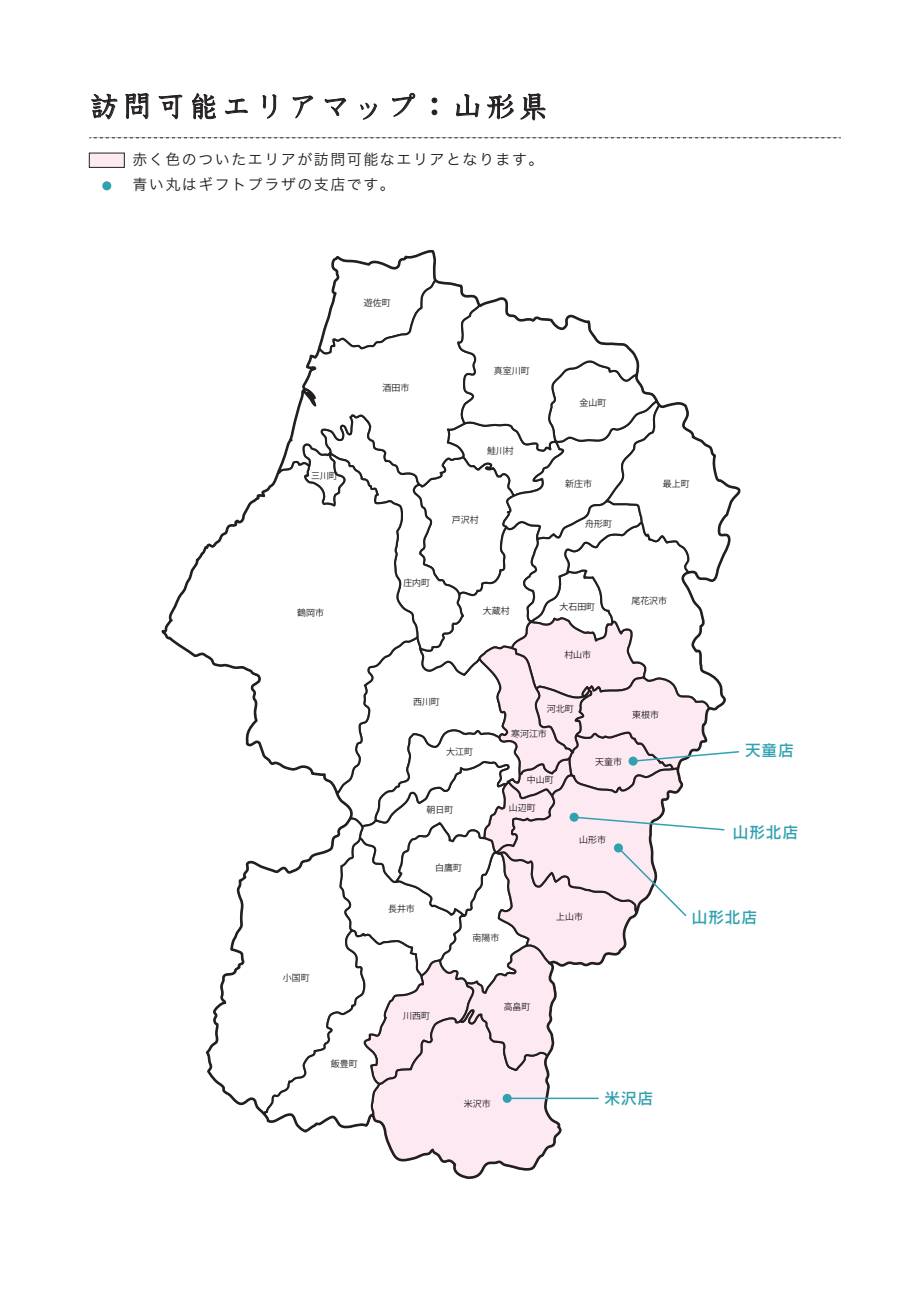
<style>
.page{position:relative;width:919px;height:1289px;background:#fff}
.page>*{position:absolute;margin:0;border:0;box-sizing:border-box;transform-origin:0 0}
.t1{font:30px "DF Kyo Ka Sho W4 MP RKSJ H";letter-spacing:.1em;color:#231f20}
.t2{font:15px/25.5px "Hira Kaku Pro W3";letter-spacing:.1em;color:#231f20}
.t3{font:500 15px "Shin Go Pro";letter-spacing:.1em;color:#31a1b0}
.t4{font:9px "Gothic BBB Medium 83 pv RKSJ H";color:#231f20}
</style>
<div class="page">
<svg style="left:91px;top:94px;width:26px;height:25px"></svg>
<svg style="left:125px;top:93px;width:24px;height:26px"></svg>
<svg style="left:159px;top:95px;width:23px;height:7px"></svg>
<svg style="left:192px;top:93px;width:23px;height:9px"></svg>
<svg style="left:228px;top:98px;width:17px;height:4px"></svg>
<svg style="left:262px;top:94px;width:14px;height:8px"></svg>
<svg style="left:293px;top:96px;width:20px;height:6px"></svg>
<svg style="left:325px;top:98px;width:21px;height:4px"></svg>
<svg style="left:392px;top:93px;width:23px;height:9px"></svg>
<svg style="left:432px;top:98px;width:5px;height:4px"></svg>
<svg style="left:464px;top:94px;width:6px;height:8px"></svg>
<svg style="left:489px;top:94px;width:23px;height:8px"></svg>
<svg style="left:523px;top:93px;width:18px;height:9px"></svg>
<svg style="left:89px;top:137px;width:751px;height:1px"></svg>
<div style="left:102px;top:181px;width:9px;height:9px;background:#31a1b0;border-radius:50%"></div>
<div style="left:89px;top:153px;width:35px;height:14px;background:#fce9f1"></div>
<svg style="left:161px;top:544px;width:46px;height:114px"></svg>
<svg style="left:207px;top:249px;width:534px;height:930px"></svg>
<hr style="left:507px;top:1097px;width:91px;height:2px;background:#31a1b0">
<h1 class="t1" style="left:89px;top:91px;width:461px">訪問可能エリアマップ：山形県</h1>
<h2 class="t2" style="left:132px;top:145px;width:413px">赤く色のついたエリアが訪問可能なエリアとなります。青い丸はギフトプラザの支店です。</h2>
<p class="t4" style="left:364px;top:298px;width:28px">遊佐町</p>
<p class="t4" style="left:311px;top:470px;width:28px">三川町</p>
<p class="t4" style="left:297px;top:607px;width:28px">鶴岡市</p>
<p class="t4" style="left:283px;top:972px;width:28px">小国町</p>
<p class="t4" style="left:331px;top:1058px;width:28px">飯豊町</p>
<p class="t4" style="left:382px;top:383px;width:28px">酒田市</p>
<p class="t4" style="left:494px;top:365px;width:37px">真室川町</p>
<p class="t4" style="left:487px;top:445px;width:28px">鮭川村</p>
<p class="t4" style="left:452px;top:515px;width:28px">戸沢村</p>
<p class="t4" style="left:579px;top:398px;width:28px">金山町</p>
<p class="t4" style="left:565px;top:478px;width:28px">新庄市</p>
<p class="t4" style="left:585px;top:518px;width:28px">舟形町</p>
<p class="t4" style="left:662px;top:478px;width:28px">最上町</p>
<p class="t4" style="left:403px;top:578px;width:28px">庄内町</p>
<p class="t4" style="left:483px;top:605px;width:28px">大蔵村</p>
<p class="t4" style="left:559px;top:601px;width:37px">大石田町</p>
<p class="t4" style="left:564px;top:649px;width:28px">村山市</p>
<p class="t4" style="left:631px;top:595px;width:37px">尾花沢市</p>
<p class="t4" style="left:413px;top:696px;width:28px">西川町</p>
<p class="t4" style="left:446px;top:746px;width:28px">大江町</p>
<p class="t4" style="left:426px;top:805px;width:28px">朝日町</p>
<p class="t4" style="left:435px;top:862px;width:28px">白鷹町</p>
<p class="t4" style="left:547px;top:704px;width:28px">河北町</p>
<p class="t4" style="left:511px;top:728px;width:37px">寒河江市</p>
<p class="t4" style="left:526px;top:775px;width:28px">中山町</p>
<p class="t4" style="left:509px;top:803px;width:28px">山辺町</p>
<p class="t4" style="left:595px;top:756px;width:28px">天童市</p>
<p class="t4" style="left:579px;top:835px;width:28px">山形市</p>
<p class="t4" style="left:632px;top:709px;width:28px">東根市</p>
<p class="t4" style="left:388px;top:903px;width:28px">長井市</p>
<p class="t4" style="left:472px;top:933px;width:28px">南陽市</p>
<p class="t4" style="left:556px;top:912px;width:28px">上山市</p>
<h2 class="t3" style="left:745px;top:738px;width:49px">天童店</h2>
<h2 class="t3" style="left:733px;top:819px;width:66px">山形北店</h2>
<h2 class="t3" style="left:692px;top:904px;width:66px">山形北店</h2>
<p class="t4" style="left:403px;top:1010px;width:28px">川西町</p>
<p class="t4" style="left:503px;top:1001px;width:28px">高畠町</p>
<p class="t4" style="left:464px;top:1098px;width:28px">米沢市</p>
<h2 class="t3" style="left:605px;top:1086px;width:49px">米沢店</h2>
</div>
